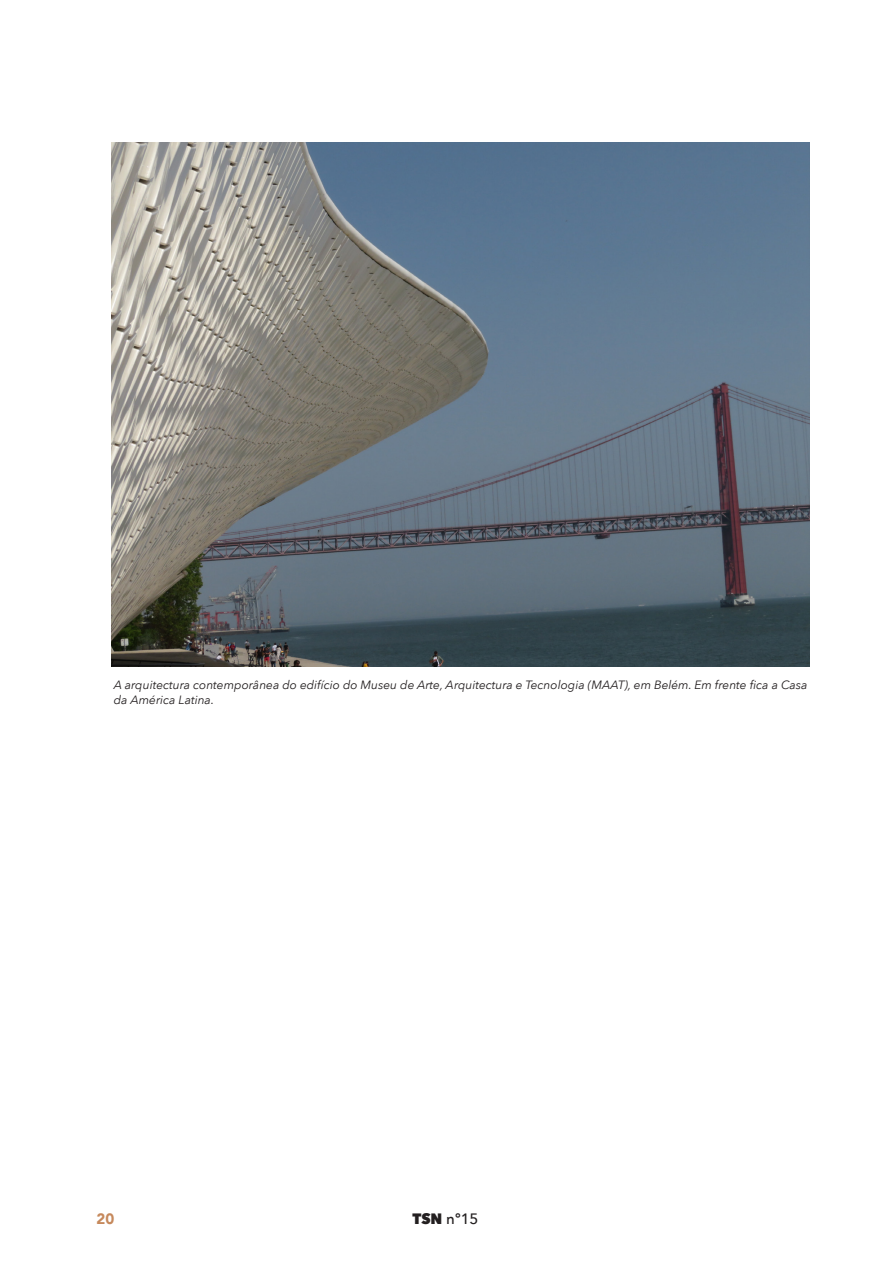
<style>
.page{position:relative;width:893px;height:1263px;background:#fff}
.page>*{position:absolute;margin:0;border:0;box-sizing:border-box;transform-origin:0 0}
.t1{font:500 15px "Avenir Next";color:#231f20}
.t2{font:900 15px "Avenir";color:#c6895c}
.t3{font:italic 12px/14.4px "Avenir Next";color:#231f20}
.s1{font-weight:800}
</style>
<div class="page">
<img style="left:112px;top:143px;width:698px;height:523px">
<p class="t3" style="left:114px;top:677px;width:695px">A arquitectura contemporânea do edifício do Museu de Arte, Arquitectura e Tecnologia (MAAT), em Belém. Em frente fica a Casa da América Latina.</p>
<p class="t2" style="left:97px;top:1206px;width:19px">20</p>
<p class="t1" style="left:412px;top:1206px;width:68px"><span class="s1">TSN</span> nº15</p>
</div>
